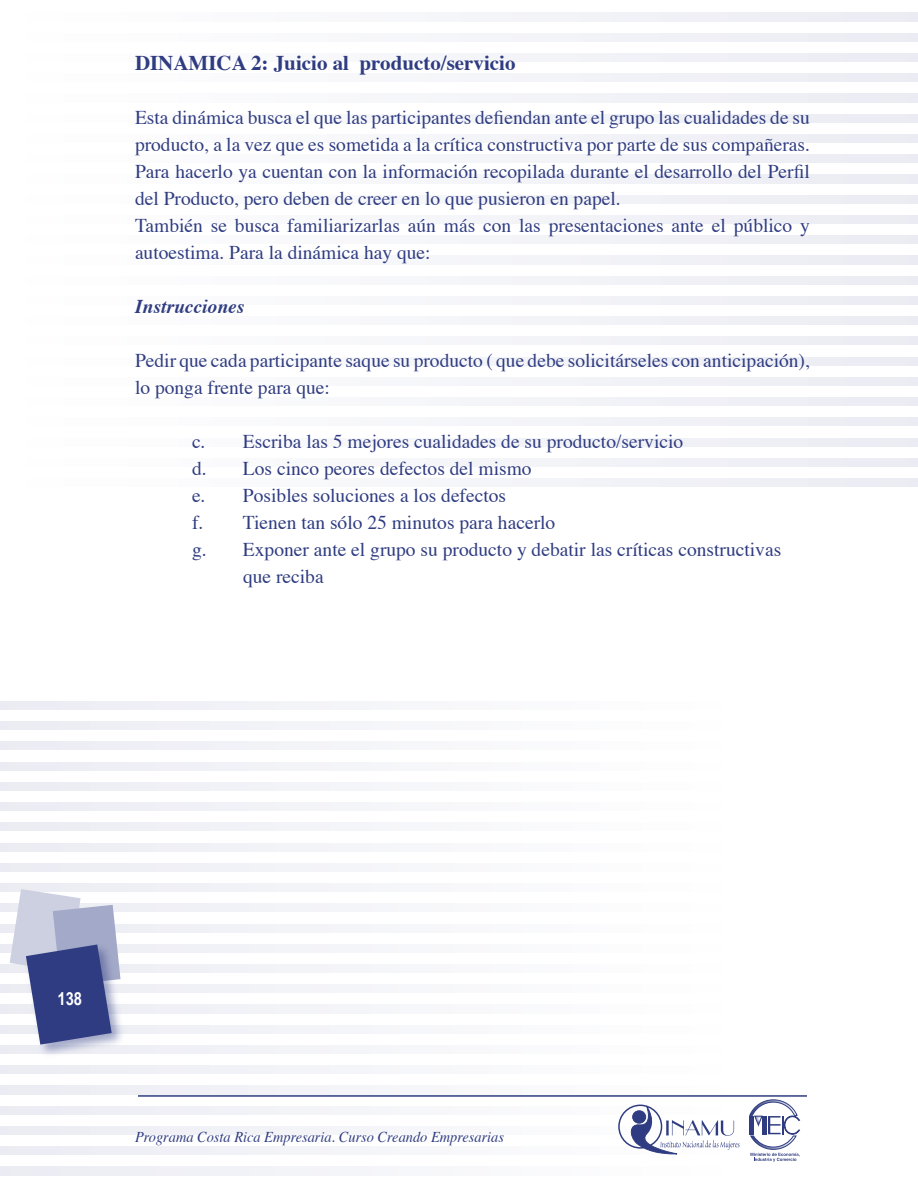
<style>
.page{position:relative;width:918px;height:1188px;background:#fff}
.page>*{position:absolute;margin:0;border:0;box-sizing:border-box;transform-origin:0 0}
.Cuerpo{font:700 21px "Times";color:#2f3c81}
.Cuerpo-2{font:19.5px/27px "Times";color:#2f3c81}
.TAB_2{font:19.5px/27px "Times";color:#2f3c81}
.Cuerpo-3{font:italic 700 19.5px "Times";color:#2f3c81}
.t1{font:700 18px "Arial Narrow";color:#fff}
.t2{font:italic 15px "Times";color:#2f3c81;scale:.96 1}
</style>
<div class="page">
<div style="left:0;top:13px;width:918px;height:8px;background:#f5f6f9"></div>
<div style="left:0;top:33px;width:918px;height:8px;background:#f5f6f9"></div>
<div style="left:0;top:53px;width:918px;height:9px;background:#f5f6f9"></div>
<div style="left:0;top:74px;width:918px;height:8px;background:#f5f6f9"></div>
<div style="left:0;top:94px;width:918px;height:8px;background:#f5f6f9"></div>
<div style="left:0;top:114px;width:918px;height:8px;background:#f5f6f9"></div>
<div style="left:0;top:134px;width:918px;height:9px;background:#f5f6f9"></div>
<div style="left:0;top:155px;width:918px;height:8px;background:#f5f6f9"></div>
<div style="left:0;top:175px;width:918px;height:8px;background:#f5f6f9"></div>
<div style="left:0;top:195px;width:918px;height:8px;background:#f5f6f9"></div>
<div style="left:0;top:215px;width:918px;height:9px;background:#f5f6f9"></div>
<div style="left:0;top:236px;width:918px;height:8px;background:#f5f6f9"></div>
<div style="left:0;top:256px;width:918px;height:8px;background:#f5f6f9"></div>
<div style="left:0;top:276px;width:918px;height:8px;background:#f5f6f9"></div>
<div style="left:0;top:296px;width:918px;height:9px;background:#f5f6f9"></div>
<div style="left:0;top:317px;width:918px;height:8px;background:#f5f6f9"></div>
<div style="left:0;top:337px;width:918px;height:8px;background:#f5f6f9"></div>
<div style="left:0;top:357px;width:918px;height:8px;background:#f5f6f9"></div>
<div style="left:0;top:377px;width:918px;height:8px;background:#f5f6f9"></div>
<div style="left:0;top:398px;width:918px;height:8px;background:#f5f6f9"></div>
<div style="left:0;top:418px;width:918px;height:8px;background:#f5f6f9"></div>
<div style="left:0;top:438px;width:918px;height:8px;background:#f5f6f9"></div>
<div style="left:0;top:458px;width:918px;height:8px;background:#f5f6f9"></div>
<div style="left:0;top:479px;width:918px;height:8px;background:#f5f6f9"></div>
<div style="left:0;top:1167px;width:738px;height:8px;background:#f5f5f9"></div>
<div style="left:0;top:1147px;width:738px;height:8px;background:#f3f4f8"></div>
<div style="left:0;top:1126px;width:738px;height:9px;background:#f3f4f8"></div>
<div style="left:0;top:1106px;width:738px;height:8px;background:#f3f4f8"></div>
<div style="left:0;top:1086px;width:738px;height:8px;background:#f5f5f9"></div>
<div style="left:0;top:1066px;width:738px;height:8px;background:#f5f5f9"></div>
<div style="left:0;top:1045px;width:738px;height:9px;background:#f6f7fa"></div>
<div style="left:0;top:1025px;width:738px;height:8px;background:#f6f7fa"></div>
<div style="left:0;top:1005px;width:738px;height:8px;background:#f6f7fa"></div>
<div style="left:0;top:985px;width:738px;height:8px;background:#f6f7fa"></div>
<div style="left:0;top:964px;width:738px;height:9px;background:#f6f7fa"></div>
<div style="left:0;top:944px;width:738px;height:8px;background:#f6f7fa"></div>
<div style="left:0;top:924px;width:738px;height:8px;background:#f6f7fa"></div>
<div style="left:0;top:904px;width:738px;height:8px;background:#f6f7fa"></div>
<div style="left:0;top:884px;width:738px;height:8px;background:#f5f6f9"></div>
<div style="left:0;top:863px;width:738px;height:8px;background:#f5f5f9"></div>
<div style="left:0;top:843px;width:738px;height:8px;background:#f5f5f9"></div>
<div style="left:0;top:823px;width:738px;height:8px;background:#f5f5f9"></div>
<div style="left:0;top:803px;width:738px;height:8px;background:#f5f5f9"></div>
<div style="left:0;top:782px;width:738px;height:8px;background:#f5f5f9"></div>
<div style="left:0;top:762px;width:738px;height:8px;background:#f5f5f9"></div>
<div style="left:0;top:742px;width:738px;height:8px;background:#f5f5f9"></div>
<div style="left:0;top:722px;width:738px;height:8px;background:#f5f5f9"></div>
<div style="left:0;top:701px;width:738px;height:8px;background:#f5f5f9"></div>
<div style="left:618px;top:1105px;width:44px;height:44px;border:1px solid #2f3c81;border-radius:50%"></div>
<svg style="left:629px;top:1106px;width:111px;height:49px"></svg>
<svg style="left:749px;top:1099px;width:51px;height:63px"></svg>
<hr style="left:138px;top:1095px;width:669px;height:2px;background:#2f3c81">
<div style="left:22px;top:941px;width:104px;height:118px;background:#2f3c81;opacity:.45"></div>
<svg style="left:10px;top:889px;width:111px;height:156px"></svg>
<p class="Cuerpo" style="left:135px;top:43px;width:382px">DINAMICA 2: Juicio al producto/servicio</p>
<p class="Cuerpo-2" style="left:135px;top:102px;width:677px;text-align:justify">Esta dinámica busca el que las participantes defiendan ante el grupo las cualidades de su producto, a la vez que es sometida a la crítica constructiva por parte de sus compañeras.<br>Para hacerlo ya cuentan con la información recopilada durante el desarrollo del Perfil del Producto, pero deben de creer en lo que pusieron en papel.</p>
<p class="Cuerpo-2" style="left:135px;top:210px;width:676px">También se busca familiarizarlas aún más con las presentaciones ante el público y autoestima. Para la dinámica hay que:</p>
<p class="Cuerpo-3" style="left:135px;top:288px;width:111px">Instrucciones</p>
<p class="Cuerpo-2" style="left:135px;top:345px;width:676px">Pedir que cada participante saque su producto ( que debe solicitárseles con anticipación), lo ponga frente para que:</p>
<p class="TAB_2" style="left:192px;top:426px;width:493px">c. Escriba las 5 mejores cualidades de su producto/servicio</p>
<p class="TAB_2" style="left:192px;top:453px;width:341px">d. Los cinco peores defectos del mismo</p>
<p class="TAB_2" style="left:192px;top:480px;width:316px">e. Posibles soluciones a los defectos</p>
<p class="TAB_2" style="left:192px;top:507px;width:365px">f. Tienen tan sólo 25 minutos para hacerlo</p>
<p class="TAB_2" style="left:243px;top:534px;width:540px;text-indent:-51px">g. Exponer ante el grupo su producto y debatir las críticas constructivas que reciba</p>
<p class="t1" style="left:58px;top:988px;width:26px">138</p>
<p class="t2" style="left:135px;top:1123px;width:386px">Programa Costa Rica Empresaria. Curso Creando Empresarias</p>
</div>
